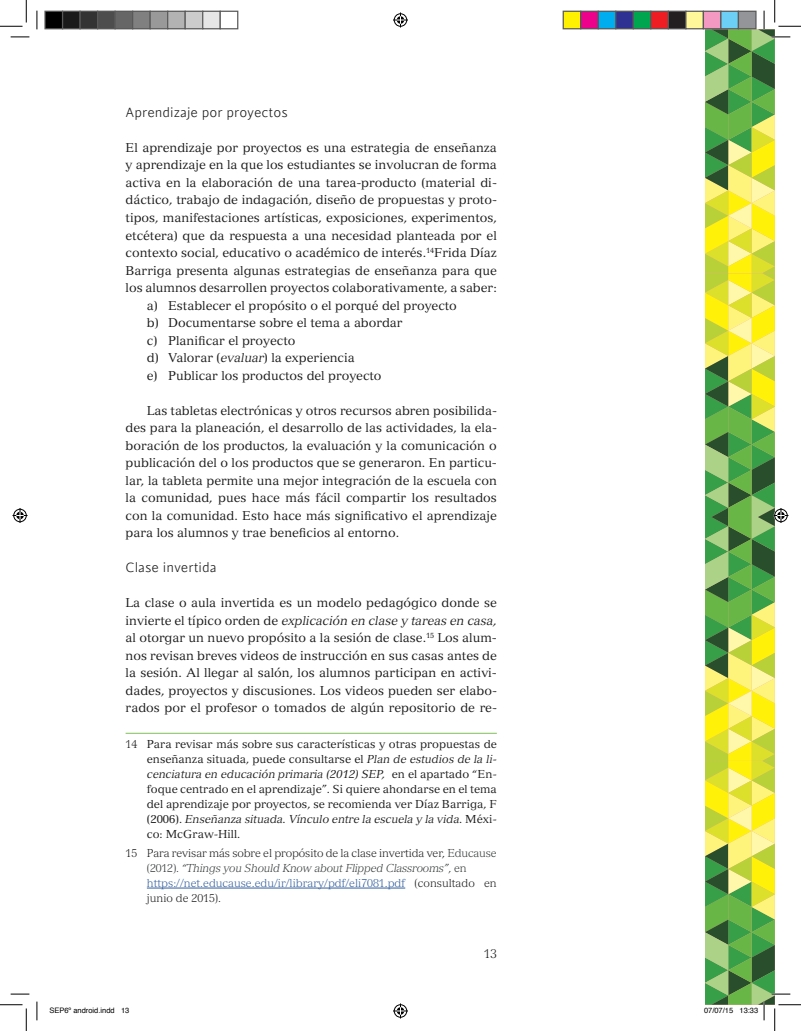
<style>
.page{position:relative;width:801px;height:1031px;background:#fff}
.page>*{position:absolute;margin:0;border:0;box-sizing:border-box;transform-origin:0 0}
.t1{font:300 15px "Cinta";color:#1a1a1a}
.t2{font:12.5px/17.5px "Versailles LT Std";color:#1a1a1a;text-align:justify}
.t3{font:300 12.5px "Versailles LT Std";color:#1a1a1a}
.t4{font:11.25px/15px "Versailles LT Std";color:#1a1a1a;text-align:justify}
.t5{font:300 11.25px/15px "Versailles LT Std";color:#1a1a1a}
.t6{font:7.5px "Helvetica";color:#000}
.s1{font-style:italic}
.s2{font-weight:300}
.s3{color:#323536}
.s4{font-style:italic;color:#323536}
.s5{color:#325e9c}
</style>
<div class="page">
<hr style="left:125px;top:732px;width:371px;height:1px;background:#82bf5a">
<hr style="left:147px;top:887px;width:258px;height:1px;background:#325e9c">
<svg style="left:11px;top:36px;width:18px;height:2px"></svg>
<svg style="left:11px;top:993px;width:18px;height:1px"></svg>
<svg style="left:36px;top:11px;width:2px;height:18px"></svg>
<svg style="left:36px;top:1001px;width:2px;height:19px"></svg>
<svg style="left:0;top:0;width:27px;height:27px"></svg>
<svg style="left:0;top:1004px;width:27px;height:26px"></svg>
<svg style="left:393px;top:13px;width:15px;height:15px"></svg>
<svg style="left:393px;top:1003px;width:15px;height:15px"></svg>
<svg style="left:13px;top:508px;width:15px;height:15px"></svg>
<div style="left:45px;top:11px;width:18px;height:18px;background:#000"></div>
<div style="left:44px;top:11px;width:19px;height:18px;border:1px solid #595959"></div>
<div style="left:63px;top:11px;width:17px;height:18px;background:#1a1a1a"></div>
<div style="left:62px;top:11px;width:19px;height:18px;border:1px solid #595959"></div>
<div style="left:80px;top:11px;width:18px;height:18px;background:#333"></div>
<div style="left:79px;top:11px;width:19px;height:18px;border:1px solid #595959"></div>
<div style="left:98px;top:11px;width:17px;height:18px;background:#4d4d4d"></div>
<div style="left:97px;top:11px;width:19px;height:18px;border:1px solid #595959"></div>
<div style="left:115px;top:11px;width:18px;height:18px;background:#666"></div>
<div style="left:114px;top:11px;width:19px;height:18px;border:1px solid #595959"></div>
<div style="left:133px;top:11px;width:17px;height:18px;background:#808080"></div>
<div style="left:132px;top:11px;width:19px;height:18px;border:1px solid #595959"></div>
<div style="left:150px;top:11px;width:18px;height:18px;background:#999"></div>
<div style="left:149px;top:11px;width:19px;height:18px;border:1px solid #595959"></div>
<div style="left:168px;top:11px;width:17px;height:18px;background:#b3b3b3"></div>
<div style="left:167px;top:11px;width:19px;height:18px;border:1px solid #595959"></div>
<div style="left:185px;top:11px;width:18px;height:18px;background:#ccc"></div>
<div style="left:184px;top:11px;width:19px;height:18px;border:1px solid #595959"></div>
<div style="left:203px;top:11px;width:17px;height:18px;background:#e6e6e6"></div>
<div style="left:202px;top:11px;width:19px;height:18px;border:1px solid #595959"></div>
<div style="left:219px;top:11px;width:19px;height:18px;border:1px solid #595959"></div>
<div style="left:563px;top:11px;width:17px;height:18px;background:#fff101"></div>
<div style="left:562px;top:11px;width:19px;height:18px;border:1px solid #595959"></div>
<div style="left:580px;top:11px;width:18px;height:18px;background:#ed028c"></div>
<div style="left:580px;top:11px;width:18px;height:18px;border:1px solid #595959"></div>
<div style="left:598px;top:11px;width:17px;height:18px;background:#00aeef"></div>
<div style="left:597px;top:11px;width:19px;height:18px;border:1px solid #595959"></div>
<div style="left:615px;top:11px;width:18px;height:18px;background:#2e3092"></div>
<div style="left:615px;top:11px;width:18px;height:18px;border:1px solid #595959"></div>
<div style="left:633px;top:11px;width:17px;height:18px;background:#00a54f"></div>
<div style="left:632px;top:11px;width:19px;height:18px;border:1px solid #595959"></div>
<div style="left:650px;top:11px;width:18px;height:18px;background:#ee1d23"></div>
<div style="left:650px;top:11px;width:18px;height:18px;border:1px solid #595959"></div>
<div style="left:668px;top:11px;width:17px;height:18px;background:#231f20"></div>
<div style="left:667px;top:11px;width:19px;height:18px;border:1px solid #595959"></div>
<div style="left:685px;top:11px;width:18px;height:18px;background:#fff79a"></div>
<div style="left:685px;top:11px;width:18px;height:18px;border:1px solid #595959"></div>
<svg style="left:703px;top:0;width:97px;height:1030px"></svg>
<p class="t1" style="left:125px;top:104px;width:164px">Aprendizaje por proyectos</p>
<p class="t2" style="left:125px;top:139px;width:372px">El aprendizaje por proyectos es una estrategia de enseñanza</p>
<p class="t2" style="left:125px;top:156px;width:372px">y aprendizaje en la que los estudiantes se involucran de forma</p>
<p class="t2" style="left:125px;top:174px;width:372px">activa en la elaboración de una tarea-producto (material di-</p>
<p class="t2" style="left:125px;top:191px;width:372px">dáctico, trabajo de indagación, diseño de propuestas y proto-</p>
<p class="t2" style="left:125px;top:209px;width:372px">tipos, manifestaciones artísticas, exposiciones, experimentos,</p>
<p class="t2" style="left:125px;top:226px;width:372px">etcétera) que da respuesta a una necesidad planteada por el</p>
<p class="t2" style="left:125px;top:244px;width:372px">contexto social, educativo o académico de interés.<sup>14</sup>Frida Díaz</p>
<p class="t2" style="left:125px;top:261px;width:372px">Barriga presenta algunas estrategias de enseñanza para que</p>
<p class="t2" style="left:125px;top:279px;width:372px">los alumnos desarrollen proyectos colaborativamente, a saber:</p>
<p class="t2" style="left:147px;top:296px;width:311px">a) Establecer el propósito o el porqué del proyecto</p>
<p class="t2" style="left:147px;top:314px;width:257px">b) Documentarse sobre el tema a abordar</p>
<p class="t2" style="left:147px;top:331px;width:150px">c) Planificar el proyecto</p>
<p class="t2" style="left:147px;top:349px;width:209px">d) Valorar (<span class="s1">evaluar</span>) la experiencia</p>
<p class="t2" style="left:147px;top:366px;width:236px">e) Publicar los productos del proyecto</p>
<p class="t2" style="left:125px;top:401px;width:372px;text-indent:21px">Las tabletas electrónicas y otros recursos abren posibilida&shy;des para la planeación, el desarrollo de las actividades, la ela&shy;boración de los productos, la evaluación y la comunicación o publicación del o los productos que se generaron. En particu&shy;lar, la tableta permite una mejor integración de la escuela con la comunidad, pues hace más fácil compartir los resultados con la comunidad. Esto hace más significativo el aprendizaje para los alumnos y trae beneficios al entorno.</p>
<p class="t1" style="left:125px;top:559px;width:92px">Clase invertida</p>
<p class="t2" style="left:125px;top:594px;width:372px">La clase o aula invertida es un modelo pedagógico donde se invierte el típico orden de <span class="s1">explicación en clase y tareas en casa, </span>al otorgar un nuevo propósito a la sesión de clase.<sup>15</sup> Los alum&shy;nos revisan breves videos de instrucción en sus casas antes de la sesión. Al llegar al salón, los alumnos participan en activi&shy;dades, proyectos y discusiones. Los videos pueden ser elabo&shy;rados por el profesor o tomados de algún repositorio de re-</p>
<p class="t4" style="left:147px;top:736px;width:351px;text-indent:-21px"><span class="s2">14</span> Para revisar más sobre sus características y otras propuestas de enseñanza situada, puede consultarse el <span class="s1">Plan de estudios de la li&shy;cenciatura en educación primaria (2012) SEP,</span> en el apartado “En&shy;foque centrado en el aprendizaje”. Si quiere ahondarse en el tema del aprendizaje por proyectos, se recomienda ver Díaz Barriga, F (2006). <span class="s1">Enseñanza situada. Vínculo entre la escuela y la vida.</span> Méxi&shy;co: McGraw-Hill.</p>
<p class="t5" style="left:147px;top:845px;width:351px;text-indent:-21px">15 Para revisar más sobre el propósito de la clase invertida ver, <span class="s3">Educause (2012).</span> <span class="s4">“Things you Should Know about Flipped Classrooms”</span><span class="s3">, en </span><span class="s5">https://net.educause.edu/ir/library/pdf/eli7081.pdf</span> (consultado en junio de 2015).</p>
<p class="t3" style="left:483px;top:945px;width:14px">13</p>
<p class="t6" style="left:49px;top:1004px;width:81px">SEP6º android.indd 13</p>
<p class="t6" style="left:703px;top:1004px;width:56px">07/07/15 13:33</p>
</div>
